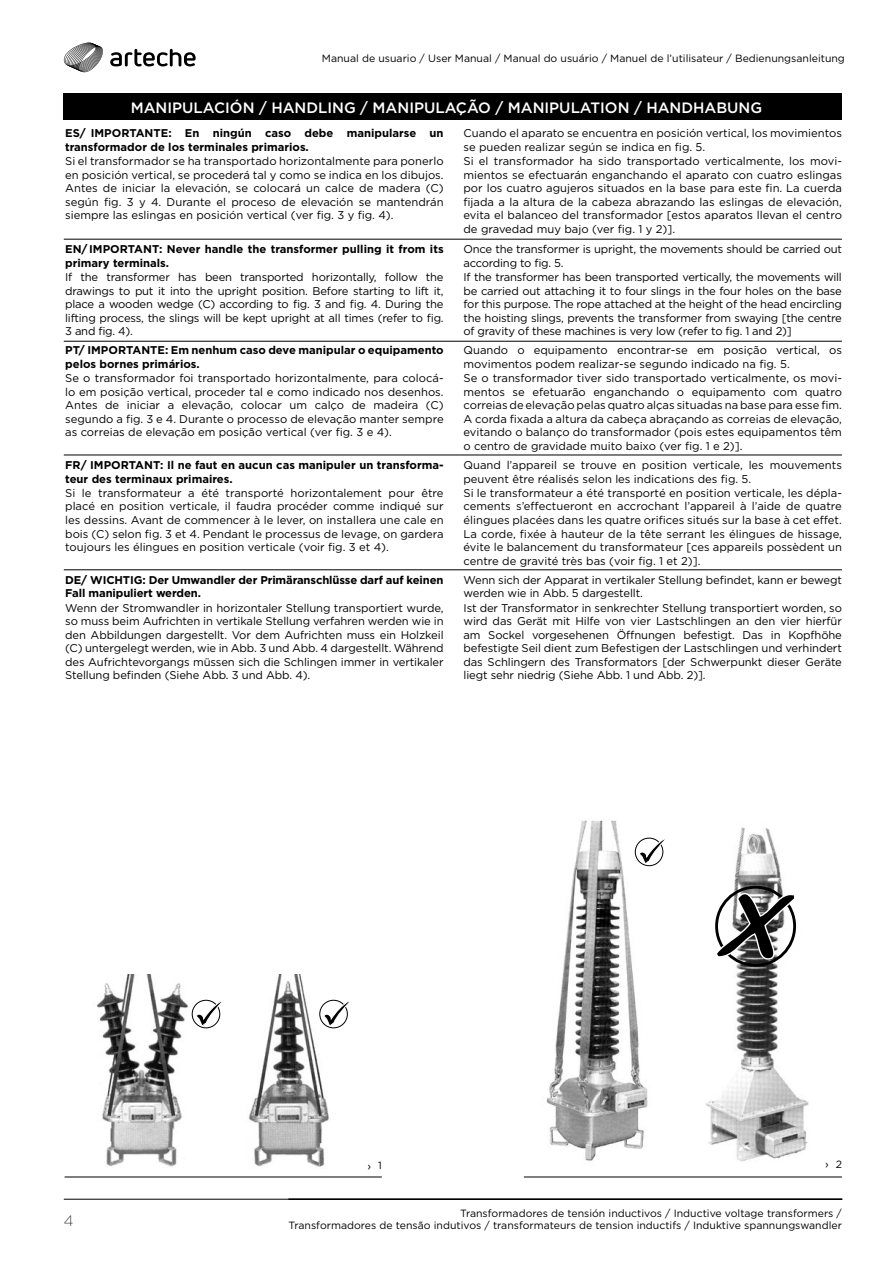
<style>
.page{position:relative;width:893px;height:1263px;background:#fff}
.page>*{position:absolute;margin:0;border:0;box-sizing:border-box;transform-origin:0 0}
.t1{font:500 15px "Gotham";color:#fff}
.t2{font:200 15px "Gotham";color:#000}
.t3{font:11.25px/13.6px "Gotham";color:#000;text-align:justify}
.t4{font:700 11.25px/13.5px "Gotham";color:#000}
.t5{font:11.25px/13.6px "Gotham";letter-spacing:-.02em;color:#000}
.t6{font:10.5px/12.6px "Gotham";color:#000;text-align:right}
.s1{font-size:10.5px}
</style>
<div class="page">
<hr style="left:64px;top:1199px;width:778px;height:1px;background:#000">
<svg style="left:64px;top:43px;width:39px;height:29px"></svg>
<svg style="left:110px;top:49px;width:86px;height:17px"></svg>
<hr style="left:288px;top:1198px;width:554px;height:2px;background:#000">
<div style="left:64px;top:94px;width:778px;height:26px;background:#000"></div>
<hr style="left:64px;top:93px;width:778px;height:1px;background:#000">
<hr style="left:64px;top:239px;width:778px;height:1px;background:#000">
<hr style="left:64px;top:341px;width:778px;height:1px;background:#000">
<hr style="left:64px;top:455px;width:778px;height:1px;background:#000">
<hr style="left:64px;top:569px;width:778px;height:1px;background:#000">
<hr style="left:65px;top:1177px;width:317px;height:1px;background:#000">
<img style="left:249px;top:974px;width:81px;height:193px">
<img style="left:97px;top:974px;width:91px;height:193px">
<div style="left:192px;top:1000px;width:28px;height:28px;border:1px solid #000;border-radius:50%"></div>
<svg style="left:196px;top:1001px;width:26px;height:25px"></svg>
<svg style="left:320px;top:1000px;width:27px;height:28px"></svg>
<div style="left:319px;top:1000px;width:29px;height:28px;border:1px solid #000;border-radius:50%"></div>
<svg style="left:323px;top:1001px;width:27px;height:25px"></svg>
<img style="left:546px;top:820px;width:111px;height:341px">
<img style="left:706px;top:827px;width:103px;height:335px">
<svg style="left:715px;top:883px;width:81px;height:77px"></svg>
<svg style="left:635px;top:838px;width:28px;height:28px"></svg>
<div style="left:635px;top:838px;width:28px;height:28px;border:1px solid #000;border-radius:50%"></div>
<svg style="left:639px;top:838px;width:26px;height:26px"></svg>
<hr style="left:524px;top:1177px;width:318px;height:1px;background:#000">
<p class="t6" style="left:322px;top:51px;width:524px">Manual de usuario / User Manual / Manual do usuário / Manuel de l’utilisateur / Bedienungsanleitung</p>
<h1 class="t1" style="left:131px;top:98px;width:633px">MANIPULACIÓN / HANDLING / MANIPULAÇÃO / MANIPULATION / HANDHABUNG</h1>
<p class="t4" style="left:65px;top:127px;width:380px">ES/ IMPORTANTE: En ningún caso debe manipularse un transformador de los terminales primarios.</p>
<p class="t3" style="left:65px;top:154px;width:380px">Si el transformador se ha transportado horizontalmente para ponerlo en posición vertical, se procederá tal y como se indica en los dibujos.<br>Antes de iniciar la elevación, se colocará un calce de madera (C) según fig. 3 y 4. Durante el proceso de elevación se mantendrán siempre las eslingas en posición vertical (ver fig. 3 y fig. 4).</p>
<p class="t4" style="left:65px;top:242px;width:380px">EN/ IMPORTANT: Never handle the transformer pulling it from its primary terminals.</p>
<p class="t3" style="left:65px;top:270px;width:380px">If the transformer has been transported horizontally, follow the drawings to put it into the upright position. Before starting to lift it, place a wooden wedge (C) according to fig. 3 and fig. 4. During the lifting process, the slings will be kept upright at all times (refer to fig.<br>3 and fig. 4).</p>
<p class="t4" style="left:65px;top:343px;width:380px">PT/ IMPORTANTE: Em nenhum caso deve manipular o equipamento pelos bornes primários.</p>
<p class="t3" style="left:65px;top:371px;width:380px">Se o transformador foi transportado horizontalmente, para colocá&shy;lo em posição vertical, proceder tal e como indicado nos desenhos.<br>Antes de iniciar a elevação, colocar um calço de madeira (C) segundo a fig. 3 e 4. Durante o processo de elevação manter sempre as correias de elevação em posição vertical (ver fig. 3 e 4).</p>
<p class="t4" style="left:65px;top:458px;width:380px">FR/ IMPORTANT: Il ne faut en aucun cas manipuler un transforma&shy;teur des terminaux primaires.</p>
<p class="t3" style="left:65px;top:486px;width:380px">Si le transformateur a été transporté horizontalement pour être placé en position verticale, il faudra procéder comme indiqué sur les dessins. Avant de commencer à le lever, on installera une cale en bois (C) selon fig. 3 et 4. Pendant le processus de levage, on gardera toujours les élingues en position verticale (voir fig. 3 et 4).</p>
<p class="t4" style="left:65px;top:573px;width:380px">DE/ WICHTIG: Der Umwandler der Primäranschlüsse darf auf keinen<br>Fall manipuliert werden.</p>
<p class="t3" style="left:65px;top:601px;width:380px">Wenn der Stromwandler in horizontaler Stellung transportiert wurde, so muss beim Aufrichten in vertikale Stellung verfahren werden wie in den Abbildungen dargestellt. Vor dem Aufrichten muss ein Holzkeil (C) untergelegt werden, wie in Abb. 3 und Abb. 4 dargestellt. Während des Aufrichtevorgangs müssen sich die Schlingen immer in vertikaler Stellung befinden (Siehe Abb. 3 und Abb. 4).</p>
<p class="t3" style="left:463px;top:126px;width:380px;text-align:left">Cuando el aparato se encuentra en posición vertical, los movimientos se pueden realizar según se indica en fig. 5.<br>Si el transformador ha sido transportado verticalmente, los movi&shy;mientos se efectuarán enganchando el aparato con cuatro eslingas por los cuatro agujeros situados en la base para este fin. La cuerda fijada a la altura de la cabeza abrazando las eslingas de elevación, evita el balanceo del transformador [estos aparatos llevan el centro de gravedad muy bajo (ver fig. 1 y 2)].</p>
<p class="t5" style="left:463px;top:242px;width:380px">Once the transformer is upright, the movements should be carried out according to fig. 5.<br>If the transformer has been transported vertically, the movements will be carried out attaching it to four slings in the four holes on the base for this purpose. The rope attached at the height of the head encircling the hoisting slings, prevents the transformer from swaying [the centre of gravity of these machines is very low (refer to fig. 1 and 2)]</p>
<p class="t3" style="left:463px;top:343px;width:380px;text-align:left">Quando o equipamento encontrar-se em posição vertical, os movimentos podem realizar-se segundo indicado na fig. 5.<br>Se o transformador tiver sido transportado verticalmente, os movi&shy;mentos se efetuarão enganchando o equipamento com quatro correias de elevação pelas quatro alças situadas na base para esse fim.<br>A corda fixada a altura da cabeça abraçando as correias de elevação, evitando o balanço do transformador (pois estes equipamentos têm o centro de gravidade muito baixo (ver fig. 1 e 2)].</p>
<p class="t3" style="left:463px;top:458px;width:380px;text-align:left">Quand l’appareil se trouve en position verticale, les mouvements peuvent être réalisés selon les indications des fig. 5.<br>Si le transformateur a été transporté en position verticale, les dépla&shy;cements s’effectueront en accrochant l’appareil à l’aide de quatre élingues placées dans les quatre orifices situés sur la base à cet effet.<br>La corde, fixée à hauteur de la tête serrant les élingues de hissage, évite le balancement du transformateur [ces appareils possèdent un centre de gravité très bas (voir fig. 1 et 2)].</p>
<p class="t3" style="left:463px;top:573px;width:380px;text-align:left">Wenn sich der Apparat in vertikaler Stellung befindet, kann er bewegt werden wie in Abb. 5 dargestellt.<br>Ist der Transformator in senkrechter Stellung transportiert worden, so wird das Gerät mit Hilfe von vier Lastschlingen an den vier hierfür am Sockel vorgesehenen Öffnungen befestigt. Das in Kopfhöhe befestigte Seil dient zum Befestigen der Lastschlingen und verhindert das Schlingern des Transformators [der Schwerpunkt dieser Geräte liegt sehr niedrig (Siehe Abb. 1 und Abb. 2)].</p>
<p class="t3" style="left:367px;top:1158px;width:16px">› <span class="s1">1</span></p>
<p class="t3" style="left:825px;top:1157px;width:18px">› <span class="s1">2</span></p>
<h1 class="t2" style="left:64px;top:1211px;width:11px">4</h1>
<p class="t6" style="left:289px;top:1206px;width:555px">Transformadores de tensión inductivos / Inductive voltage transformers /<br>Transformadores de tensão indutivos / transformateurs de tension inductifs / Induktive spannungswandler</p>
</div>
